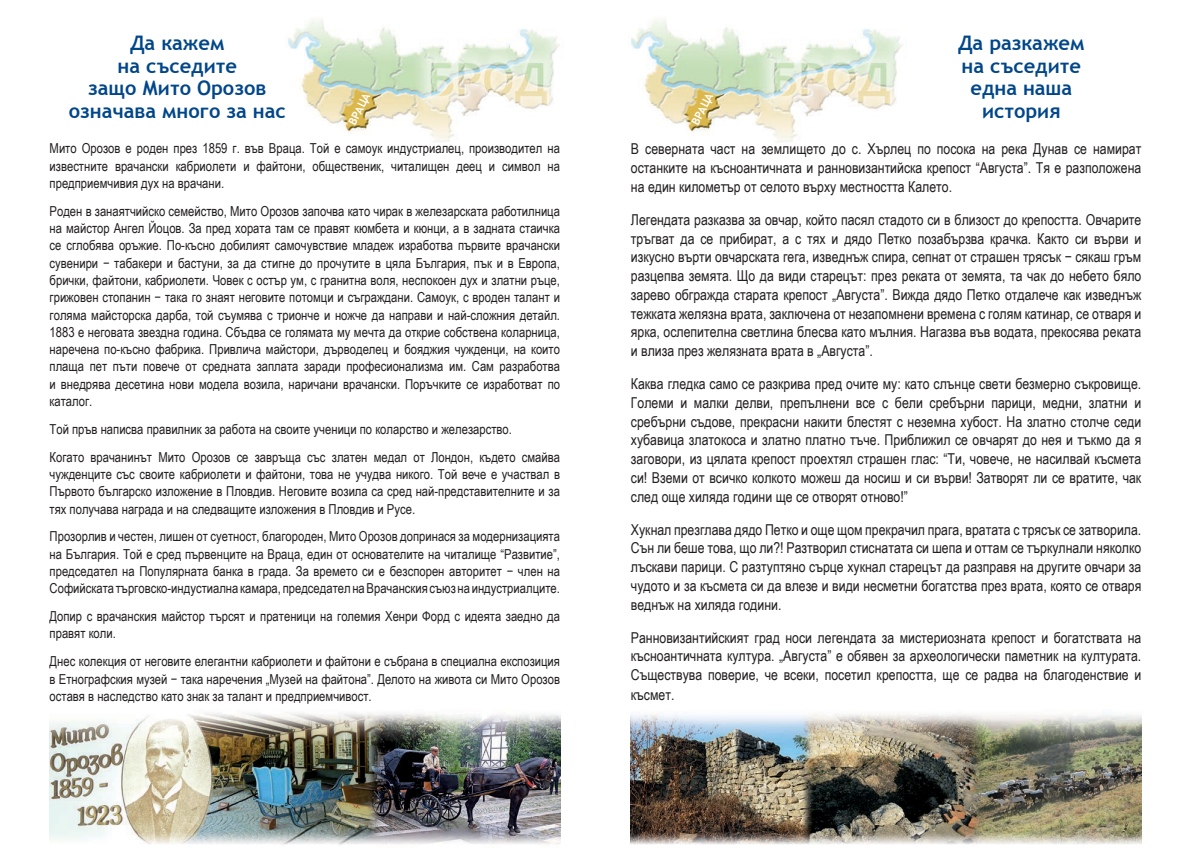
<style>
.page{position:relative;width:1191px;height:851px;background:#fff}
.page>*{position:absolute;margin:0;border:0;box-sizing:border-box;transform-origin:0 0}
.t1{font:700 20px/22.5px "Trebuchet MS";color:#004689;text-align:center}
.t2{font:15px/18.8px "Arial Narrow";color:#231f20;text-align:justify}
.t3{font:13.75px/17.2px "Arial Narrow";color:#231f20;text-align:justify}
.t4{font:700 11.25px "Trebuchet MS";color:#fff}
</style>
<div class="page">
<img style="left:288px;top:19px;width:272px;height:124px">
<img style="left:631px;top:19px;width:272px;height:124px">
<img style="left:50px;top:712px;width:510px;height:133px">
<img style="left:631px;top:714px;width:510px;height:131px">
<h1 class="t1" style="left:69px;top:32px;width:218px">Да кажем<br>на съседите<br>защo Мито Орозов означава много за нас</h1>
<h1 class="t1" style="left:958px;top:32px;width:128px">Да разкажем на съседите една наша история</h1>
<p class="t4" style="left:345px;top:121px;width:36px;rotate:-63deg">ВРАЦА</p>
<p class="t4" style="left:688px;top:121px;width:36px;rotate:-63deg">ВРАЦА</p>
<p class="t3" style="left:50px;top:139px;width:512px">Мито Орозов е роден през 1859 г. във Враца. Той е самоук индустриалец, производител на известните врачански кабриолети и файтони, общественик, читалищен деец и символ на предприемчивия дух на врачани.</p>
<p class="t3" style="left:50px;top:202px;width:512px">Роден в занаятчийско семейство, Мито Орозов започва като чирак в железарската работилница на майстор Ангел Йоцов. За пред хората там се правят кюмбета и кюнци, а в задната стаичка се сглобява оръжие. По-късно добилият самочувствие младеж изработва първите врачански сувенири − табакери и бастуни, за да стигне до прочутите в цяла България, пък и в Европа, брички, файтони, кабриолети. Човек с остър ум, с гранитна воля, неспокоен дух и златни ръце, грижовен стопанин − така го знаят неговите потомци и съграждани. Самоук, с вроден талант и голяма майсторска дарба, той съумява с трионче и ножче да направи и най-сложния детайл.<br>1883 е неговата звездна година. Сбъдва се голямата му мечта да открие собствена коларница, наречена по-късно фабрика. Привлича майстори, дърводелец и бояджия чужденци, на които плаща пет пъти повече от средната заплата заради професионализма им. Сам разработва и внедрява десетина нови модела возила, наричани врачански. Поръчките се изработват по каталог.</p>
<p class="t3" style="left:50px;top:414px;width:512px;line-height:27.9px">Той пръв написва правилник за работа на своите ученици по коларство и железарство.<br>Когато врачанинът Мито Орозов се завръща със златен медал от Лондон, където смайва</p>
<p class="t3" style="left:50px;top:465px;width:512px">чужденците със своите кабриолети и файтони, това не учудва никого. Той вече е участвал в Първото българско изложение в Пловдив. Неговите возила са сред най-представителните и за тях получава награда и на следващите изложения в Пловдив и Русе.</p>
<p class="t3" style="left:50px;top:527px;width:512px">Прозорлив и честен, лишен от суетност, благороден, Мито Орозов допринася за модернизацията на България. Той е сред първенците на Враца, един от основателите на читалище “Развитие”, председател на Популярната банка в града. За времето си е безспорен авторитет − член на Софийската търговско-индустиална камара, председател на Врачанския съюз на индустриалците.</p>
<p class="t3" style="left:50px;top:607px;width:512px">Допир с врачанския майстор търсят и пратеници на големия Хенри Форд с идеята заедно да правят коли.</p>
<p class="t3" style="left:50px;top:652px;width:512px">Днес колекция от неговите елегантни кабриолети и файтони е събрана в специална експозиция в Етнографския музей − така наречения „Музей на файтона”. Делото на живота си Мито Орозов оставя в наследство като знак за талант и предприемчивост.</p>
<p class="t2" style="left:631px;top:139px;width:512px">В северната част на землището до с. Хърлец по посока на река Дунав се намират останките на късноантичната и ранновизантийска крепост “Августа”. Тя е разположена на един километър от селото върху местността Калето.</p>
<p class="t2" style="left:631px;top:209px;width:512px">Легендата разказва за овчар, който пасял стадото си в близост до крепостта. Овчарите тръгват да се прибират, а с тях и дядо Петко позабързва крачка. Както си върви и изкусно върти овчарската гега, изведнъж спира, сепнат от страшен трясък − сякаш гръм разцепва земята. Що да види старецът: през реката от земята, та чак до небето бяло зарево обгражда старата крепост „Августа”. Вижда дядо Петко отдалече как изведнъж тежката желязна врата, заключена от незапомнени времена с голям катинар, се отваря и ярка, ослепителна светлина блесва като мълния. Нагазва във водата, прекосява реката и влиза през желязната врата в „Августа”.</p>
<p class="t2" style="left:631px;top:374px;width:512px">Каква гледка само се разкрива пред очите му: като слънце свети безмерно съкровище.<br>Големи и малки делви, препълнени все с бели сребърни парици, медни, златни и сребърни съдове, прекрасни накити блестят с неземна хубост. На златно столче седи хубавица златокоса и златно платно тъче. Приближил се овчарят до нея и тъкмо да я заговори, из цялата крепост проехтял страшен глас: “Ти, човече, не насилвай късмета си! Вземи от всичко колкото можеш да носиш и си върви! Затворят ли се вратите, чак след още хиляда години ще се отворят отново!”</p>
<p class="t2" style="left:631px;top:519px;width:512px">Хукнал презглава дядо Петко и още щом прекрачил прага, вратата с трясък се затворила.<br>Сън ли беше това, що ли?! Разтворил стиснатата си шепа и оттам се търкулнали няколко лъскави парици. С разтуптяно сърце хукнал старецът да разправя на другите овчари за чудото и за късмета си да влезе и види несметни богатства през врата, която се отваря веднъж на хиляда години.</p>
<p class="t2" style="left:631px;top:627px;width:512px">Ранновизантийският град носи легендата за мистериозната крепост и богатствата на късноантичната култура. „Августа” е обявен за археологически паметник на културата.<br>Съществува поверие, че всеки, посетил крепостта, ще се радва на благоденствие и късмет.</p>
</div>
